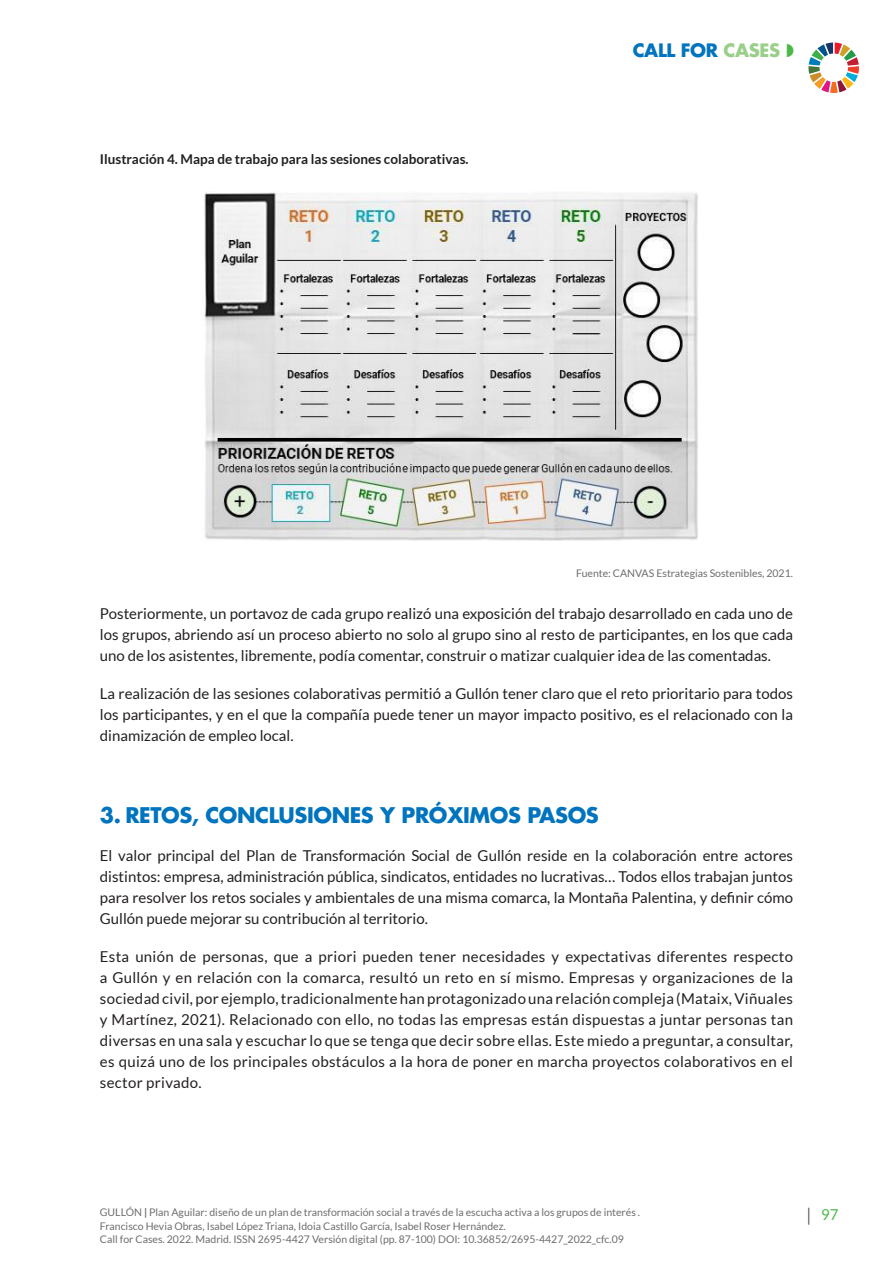
<style>
.page{position:relative;width:893px;height:1263px;background:#fff}
.page>*{position:absolute;margin:0;border:0;box-sizing:border-box;transform-origin:0 0}
.tit1_futura{font:700 21px "Futura Std";letter-spacing:-.02em;color:#0074be}
.t1{font:700 18px "Futura Std";letter-spacing:-.02em;color:#0074be}
.text1_lato{font:15px/21px "Lato";color:#231f20;text-align:justify}
.t2{font:15px "Lato";color:#4cb848}
.nombre_imagen{font:700 13.5px "Lato";color:#231f20}
.creditos_pie_pag_FUE{font:10.5px/13.5px "Lato";color:#6c6d70}
.s1{color:#9acf8a}
.s2{font-weight:700}
</style>
<div class="page">
<svg style="left:808px;top:1208px;width:1px;height:17px"></svg>
<svg style="left:808px;top:43px;width:51px;height:50px"></svg>
<img style="left:204px;top:192px;width:494px;height:348px">
<p class="nombre_imagen" style="left:100px;top:151px;width:370px">Ilustración 4. Mapa de trabajo para las sesiones colaborativas.</p>
<p class="t1" style="left:633px;top:39px;width:149px">CALL FOR <span class="s1">CASES</span></p>
<p class="creditos_pie_pag_FUE" style="left:576px;top:566px;width:218px">Fuente: CANVAS Estrategias Sostenibles, 2021.</p>
<p class="text1_lato" style="left:100px;top:603px;width:695px">Posteriormente, un portavoz de cada grupo realizó una exposición del trabajo desarrollado en cada uno de los grupos, abriendo así un proceso abierto no solo al grupo sino al resto de participantes, en los que cada uno de los asistentes, libremente, podía comentar, construir o matizar cualquier idea de las comentadas.</p>
<p class="text1_lato" style="left:100px;top:683px;width:695px">La realización de las sesiones colaborativas permitió a Gullón tener claro que el reto prioritario para todos los participantes, y en el que la compañía puede tener un mayor impacto positivo, es el relacionado con la dinamización de empleo local.</p>
<p class="tit1_futura" style="left:100px;top:801px;width:500px">3. RETOS, CONCLUSIONES Y PRÓXIMOS PASOS</p>
<p class="text1_lato" style="left:100px;top:845px;width:695px">El valor principal del Plan de Transformación Social de Gullón reside en la colaboración entre actores distintos: empresa, administración pública, sindicatos, entidades no lucrativas… Todos ellos trabajan juntos para resolver los retos sociales y ambientales de una misma comarca, la Montaña Palentina, y definir cómo Gullón puede mejorar su contribución al territorio.</p>
<p class="text1_lato" style="left:100px;top:946px;width:695px">Esta unión de personas, que a priori pueden tener necesidades y expectativas diferentes respecto a Gullón y en relación con la comarca, resultó un reto en sí mismo. Empresas y organizaciones de la sociedad civil, por ejemplo, tradicionalmente han protagonizado una relación compleja (Mataix, Viñuales y Martínez, 2021). Relacionado con ello, no todas las empresas están dispuestas a juntar personas tan diversas en una sala y escuchar lo que se tenga que decir sobre ellas. Este miedo a preguntar, a consultar, es quizá uno de los principales obstáculos a la hora de poner en marcha proyectos colaborativos en el sector privado.</p>
<p class="creditos_pie_pag_FUE" style="left:100px;top:1205px;width:542px">GULLÓN <span class="s2">|</span> Plan Aguilar: diseño de un plan de transformación social a través de la escucha activa a los grupos de interés .<br>Francisco Hevia Obras, Isabel López Triana, Idoia Castillo García, Isabel Roser Hernández.<br>Call for Cases. 2022. Madrid. ISSN 2695-4427 Versión digital (pp. 87-100) DOI: 10.36852/2695-4427_2022_cfc.09</p>
<p class="t2" style="left:821px;top:1206px;width:19px">97</p>
</div>
